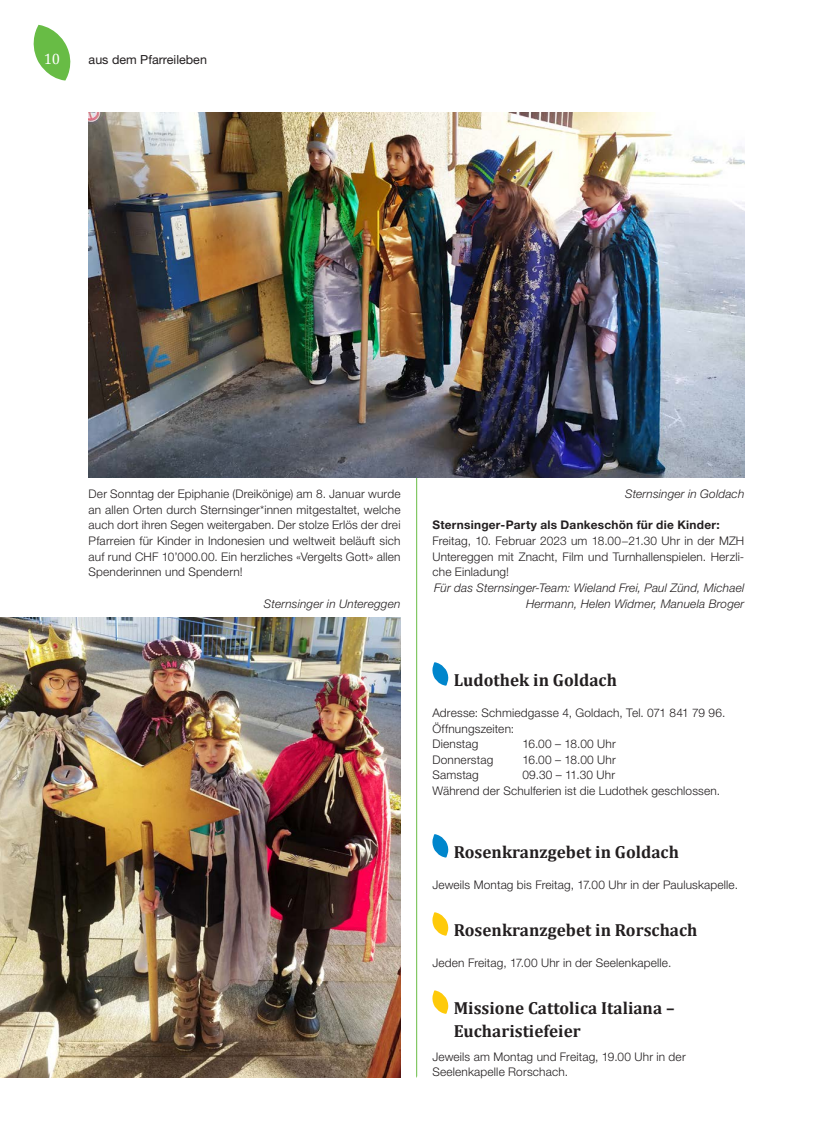
<style>
.page{position:relative;width:833px;height:1134px;background:#fff}
.page>*{position:absolute;margin:0;border:0;box-sizing:border-box;transform-origin:0 0}
.t1{font:700 17.5px/23.5px "Cambria";color:#231f20}
.t2{font:15px "Cambria";color:#fff}
.t3{font:12.5px "Helvetica Neue LT Std";color:#231f20}
.t4{font:300 11.88px/15.6px "Helvetica Neue LT Std";letter-spacing:.015em;color:#231f20}
.t5{font:italic 300 11.88px/15.6px "Helvetica Neue LT Std";letter-spacing:.015em;color:#231f20;text-align:right}
.t6{font:700 11.88px "Helvetica Neue LT Std";letter-spacing:.02em;color:#231f20}
</style>
<div class="page">
<svg style="left:33px;top:25px;width:38px;height:56px"></svg>
<svg style="left:432px;top:662px;width:17px;height:24px"></svg>
<svg style="left:432px;top:834px;width:17px;height:24px"></svg>
<svg style="left:432px;top:912px;width:17px;height:24px"></svg>
<svg style="left:432px;top:990px;width:17px;height:24px"></svg>
<hr style="left:416px;top:112px;width:1px;height:964px;background:#68bc45">
<img style="left:89px;top:113px;width:655px;height:364px">
<img style="left:0;top:617px;width:400px;height:460px">
<p class="t2" style="left:44px;top:50px;width:18px">10</p>
<p class="t3" style="left:89px;top:52px;width:120px">aus dem Pfarreileben</p>
<p class="t4" style="left:89px;top:486px;width:313px;text-align:justify">Der Sonntag der Epiphanie (Dreikönige) am 8. Januar wurde an allen Orten durch Sternsinger*innen mitgestaltet, welche auch dort ihren Segen weitergaben. Der stolze Erlös der drei Pfarreien für Kinder in Indonesien und weltweit beläuft sich auf rund CHF 10’000.00. Ein herzliches «Vergelts Gott» allen Spenderinnen und Spendern!</p>
<p class="t5" style="left:264px;top:595px;width:138px">Sternsinger in Untereggen</p>
<p class="t5" style="left:625px;top:486px;width:121px">Sternsinger in Goldach</p>
<p class="t6" style="left:432px;top:518px;width:289px">Sternsinger-Party als Dankeschön für die Kinder:</p>
<p class="t4" style="left:432px;top:533px;width:313px;text-align:justify">Freitag, 10. Februar 2023 um 18.00−21.30 Uhr in der MZH Untereggen mit Znacht, Film und Turnhallenspielen. Herzli&shy;che Einladung!</p>
<p class="t5" style="left:434px;top:580px;width:312px">Für das Sternsinger-Team: Wieland Frei, Paul Zünd, Michael<br>Hermann, Helen Widmer, Manuela Broger</p>
<h1 class="t1" style="left:454px;top:667px;width:165px">Ludothek in Goldach</h1>
<p class="t4" style="left:432px;top:705px;width:294px">Adresse: Schmiedgasse 4, Goldach, Tel. 071 841 79 96.<br>Öffnungszeiten:<br>Dienstag</p>
<p class="t4" style="left:522px;top:736px;width:95px">16.00 – 18.00 Uhr</p>
<p class="t4" style="left:432px;top:751px;width:62px">Donnerstag</p>
<p class="t4" style="left:522px;top:751px;width:95px">16.00 – 18.00 Uhr</p>
<p class="t4" style="left:432px;top:767px;width:48px">Samstag</p>
<p class="t4" style="left:432px;top:767px;width:289px;text-indent:90px">09.30 – 11.30 Uhr<br>Während der Schulferien ist die Ludothek geschlossen.</p>
<h1 class="t1" style="left:454px;top:839px;width:227px">Rosenkranzgebet in Goldach</h1>
<p class="t4" style="left:432px;top:876px;width:307px">Jeweils Montag bis Freitag, 17.00 Uhr in der Pauluskapelle.</p>
<h1 class="t1" style="left:454px;top:917px;width:245px">Rosenkranzgebet in Rorschach</h1>
<p class="t4" style="left:432px;top:955px;width:240px">Jeden Freitag, 17.00 Uhr in der Seelenkapelle.</p>
<h1 class="t1" style="left:454px;top:996px;width:222px">Missione Cattolica Italiana –<br>Eucharistiefeier</h1>
<p class="t4" style="left:432px;top:1048px;width:255px">Jeweils am Montag und Freitag, 19.00 Uhr in der<br>Seelenkapelle Rorschach.</p>
</div>
